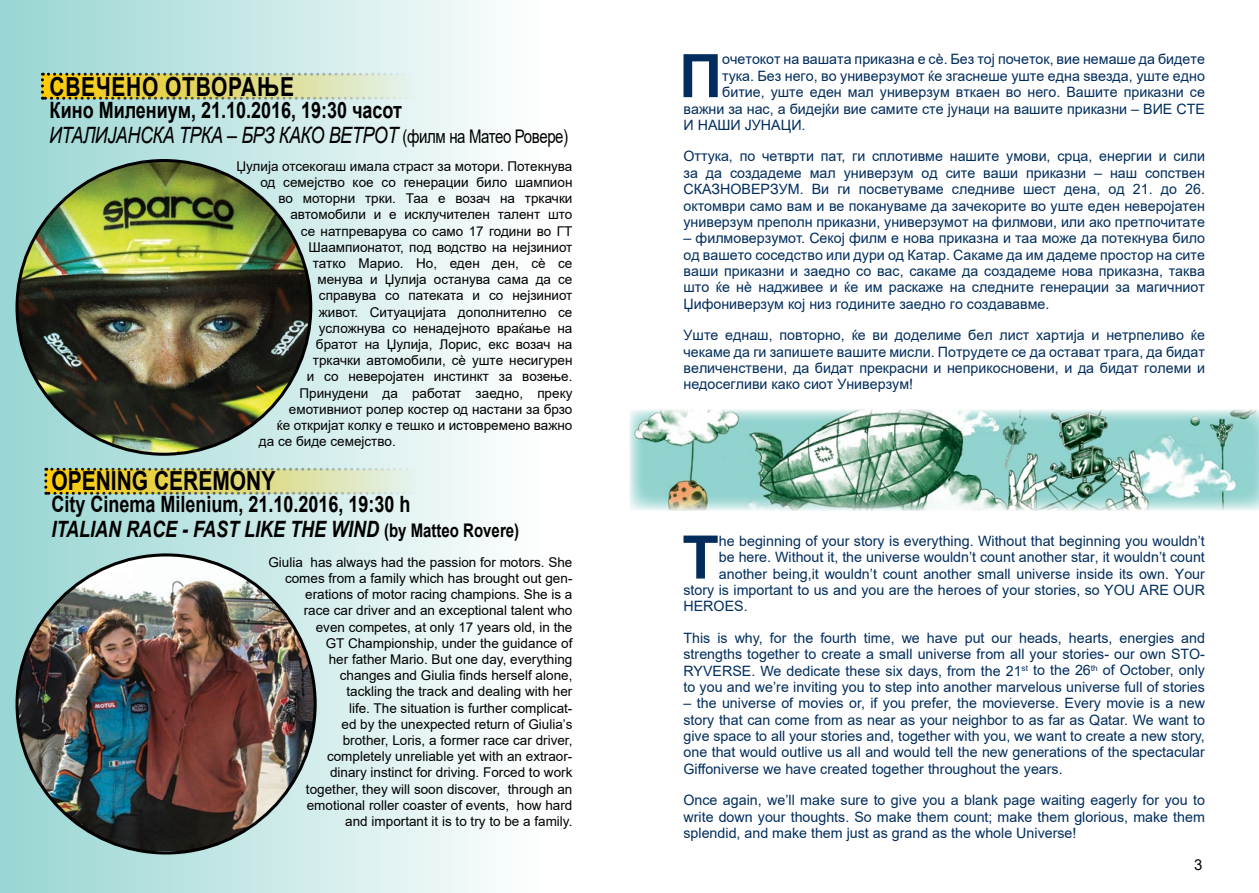
<style>
.page{position:relative;width:1259px;height:893px;background:#fff}
.page>*{position:absolute;margin:0;border:0;box-sizing:border-box;transform-origin:0 0}
.t1{font:700 60px "Arial";color:#002d5d}
.t2{font:700 26.25px "Arial";letter-spacing:.035em;color:#000;scale:.8 1}
.t3{font:700 26.25px "Arial";color:#000;scale:.8 1}
.t4{font:700 22.5px/25.2px "Arial";color:#000;scale:.8 1}
.t5{font:15px "Arial";color:#000}
.t6{font:14.25px/16.4px "Arial";color:#002d5d;text-align:justify}
.t7{font:13.5px/16.2px "Arial";color:#000;text-align:right}
.s1{font-weight:400;font-style:italic}
.s2{font-weight:400;font-size:18.75px}
.s3{font-style:italic}
.s4{font-size:18.75px}
</style>
<div class="page">
<div style="left:0;top:0;width:540px;height:893px;background:linear-gradient(to right,#94d1ce,#fefefe)"></div>
<img style="left:629px;top:409px;width:630px;height:101px">
<svg style="left:41px;top:73px;width:373px;height:27px;background:#d9d27b"></svg>
<svg style="left:44px;top:468px;width:373px;height:27px;background:#d9d27b"></svg>
<img style="left:17px;top:161px;width:294px;height:293px;border-radius:147px">
<img style="left:17px;top:555px;width:298px;height:296px">
<h2 class="t2" style="left:49px;top:68px;width:307px">свечено отворање</h2>
<h3 class="t4" style="left:49px;top:97px;width:650px">Кино Милениум, 21.10.2016, 19:30 часот<br><span class="s1">ИТАЛИЈАНСКА ТРКА – БРЗ КАКО ВЕТРОТ</span> <span class="s2">(филм на Матео Ровере)</span></h3>
<p class="t7" style="left:236px;top:158px;width:337px">Џулија отсекогаш имала страст за мотори. Потекнува</p>
<p class="t7" style="left:260px;top:174px;width:313px">од семејство кое со генерации било шампион</p>
<p class="t7" style="left:278px;top:190px;width:295px">во моторни трки. Таа е возач на тркачки</p>
<p class="t7" style="left:290px;top:206px;width:283px">автомобили и е исклучителен талент што</p>
<p class="t7" style="left:301px;top:223px;width:273px">се натпреварува со само 17 години во ГТ</p>
<p class="t7" style="left:308px;top:239px;width:265px">Шaампионатот, под водство на нејзиниот</p>
<p class="t7" style="left:313px;top:255px;width:261px">татко Марио. Но, еден ден, сè се</p>
<p class="t7" style="left:317px;top:271px;width:256px">менува и Џулија останува сама да се</p>
<p class="t7" style="left:319px;top:287px;width:255px">справува со патеката и со нејзиниот</p>
<p class="t7" style="left:319px;top:304px;width:255px">живот. Ситуацијата дополнително се</p>
<p class="t7" style="left:319px;top:320px;width:255px">усложнува со ненадејното враќање на</p>
<p class="t7" style="left:316px;top:336px;width:258px">братот на Џулија, Лорис, екс возач на</p>
<p class="t7" style="left:313px;top:352px;width:261px">тркачки автомобили, сè уште несигурен</p>
<p class="t7" style="left:307px;top:368px;width:267px">и со неверојатен инстинкт за возење.</p>
<p class="t7" style="left:299px;top:385px;width:274px">Принудени да работат заедно, преку</p>
<p class="t7" style="left:289px;top:401px;width:285px">емотивниот ролер костер од настани за брзо</p>
<p class="t7" style="left:277px;top:417px;width:297px">ќе откријат колку е тешко и истовремено важно</p>
<p class="t7" style="left:259px;top:433px;width:138px">да се биде семејство.</p>
<h2 class="t3" style="left:51px;top:463px;width:282px">OPENING CEREMONY</h2>
<h3 class="t4" style="left:51px;top:492px;width:586px">City Cinema Milenium, 21.10.2016, 19:30 h<br><span class="s3">ITALIAN RACE - FAST LIKE THE WIND</span> <span class="s4">(by Matteo Rovere)</span></h3>
<p class="t7" style="left:268px;top:554px;width:305px">Giulia has always had the passion for motors. She comes from a family which has brought out gen&shy;erations of motor racing champions. She is a<br>race car driver and an exceptional talent who<br>even competes, at only 17 years old, in the<br>GT Championship, under the guidance of<br>her father Mario. But one day, everything<br>changes and Giulia finds herself alone,<br>tackling the track and dealing with her<br>life. The situation is further complicat-<br>ed by the unexpected return of Giulia’s<br>brother, Loris, a former race car driver,<br>completely unreliable yet with an extraor-<br>dinary instinct for driving. Forced to work<br>together, they will soon discover, through an emotional roller coaster of events, how hard<br>and important it is to try to be a family.</p>
<h1 class="t1" style="left:679px;top:34px;width:45px">П</h1>
<p class="t6" style="left:722px;top:51px;width:484px">очетокот на вашата приказна е сѐ. Без тој почеток, вие немаше да бидете</p>
<p class="t6" style="left:722px;top:67px;width:484px">тука. Без него, во универзумот ќе згаснеше уште една ѕвезда, уште едно</p>
<p class="t6" style="left:722px;top:84px;width:484px">битие, уште еден мал универзум вткаен во него. Вашите приказни се</p>
<p class="t6" style="left:683px;top:100px;width:523px">важни за нас, а бидејќи вие самите сте јунаци на вашите приказни – ВИЕ СТЕ</p>
<p class="t6" style="left:683px;top:117px;width:123px">И НАШИ ЈУНАЦИ.</p>
<p class="t6" style="left:683px;top:148px;width:523px">Оттука, по четврти пат, ги сплотивме нашите умови, срца, енергии и сили за да создадеме мал универзум од сите ваши приказни – наш сопствен СКАЗНОВЕРЗУМ. Ви ги посветуваме следниве шест дена, од 21. до 26. октомври само вам и ве покануваме да зачекорите во уште еден неверојатен универзум преполн приказни, универзумот на филмови, или ако претпочитате</p>
<p class="t6" style="left:683px;top:230px;width:523px">– филмоверзумот. Секој филм е нова приказна и таа може да потекнува било од вашето соседство или дури од Катар. Сакаме да им дадеме простор на сите ваши приказни и заедно со вас, сакаме да создадеме нова приказна, таква што ќе нѐ надживее и ќе им раскаже на следните генерации за магичниот Џифониверзум кој низ годините заедно го создававме.</p>
<p class="t6" style="left:683px;top:327px;width:523px">Уште еднаш, повторно, ќе ви доделиме бел лист хартија и нетрпеливо ќе чекаме да ги запишете вашите мисли. Потрудете се да остават трага, да бидат величенствени, да бидат прекрасни и неприкосновени, и да бидат големи и недосегливи како сиот Универзум!</p>
<h1 class="t1" style="left:682px;top:515px;width:38px">T</h1>
<p class="t6" style="left:719px;top:532px;width:487px">he beginning of your story is everything. Without that beginning you wouldn’t</p>
<p class="t6" style="left:719px;top:549px;width:487px">be here. Without it, the universe wouldn’t count another star, it wouldn’t count</p>
<p class="t6" style="left:719px;top:565px;width:487px">another being,it wouldn’t count another small universe inside its own. Your</p>
<p class="t6" style="left:683px;top:582px;width:523px">story is important to us and you are the heroes of your stories, so YOU ARE OUR</p>
<p class="t6" style="left:683px;top:598px;width:66px">HEROES.</p>
<p class="t6" style="left:683px;top:629px;width:523px">This is why, for the fourth time, we have put our heads, hearts, energies and strengths together to create a small universe from all your stories- our own STO-RYVERSE. We dedicate these six days, from the 21<sup>st</sup> to the 26<sup>th</sup> of October, only to you and we’re inviting you to step into another marvelous universe full of stories</p>
<p class="t6" style="left:683px;top:695px;width:523px">– the universe of movies or, if you prefer, the movieverse. Every movie is a new story that can come from as near as your neighbor to as far as Qatar. We want to give space to all your stories and, together with you, we want to create a new story, one that would outlive us all and would tell the new generations of the spectacular Giffoniverse we have created together throughout the years.</p>
<p class="t6" style="left:683px;top:792px;width:523px">Once again, we’ll make sure to give you a blank page waiting eagerly for you to write down your thoughts. So make them count; make them glorious, make them splendid, and make them just as grand as the whole Universe!</p>
<p class="t5" style="left:1194px;top:854px;width:10px">3</p>
</div>
